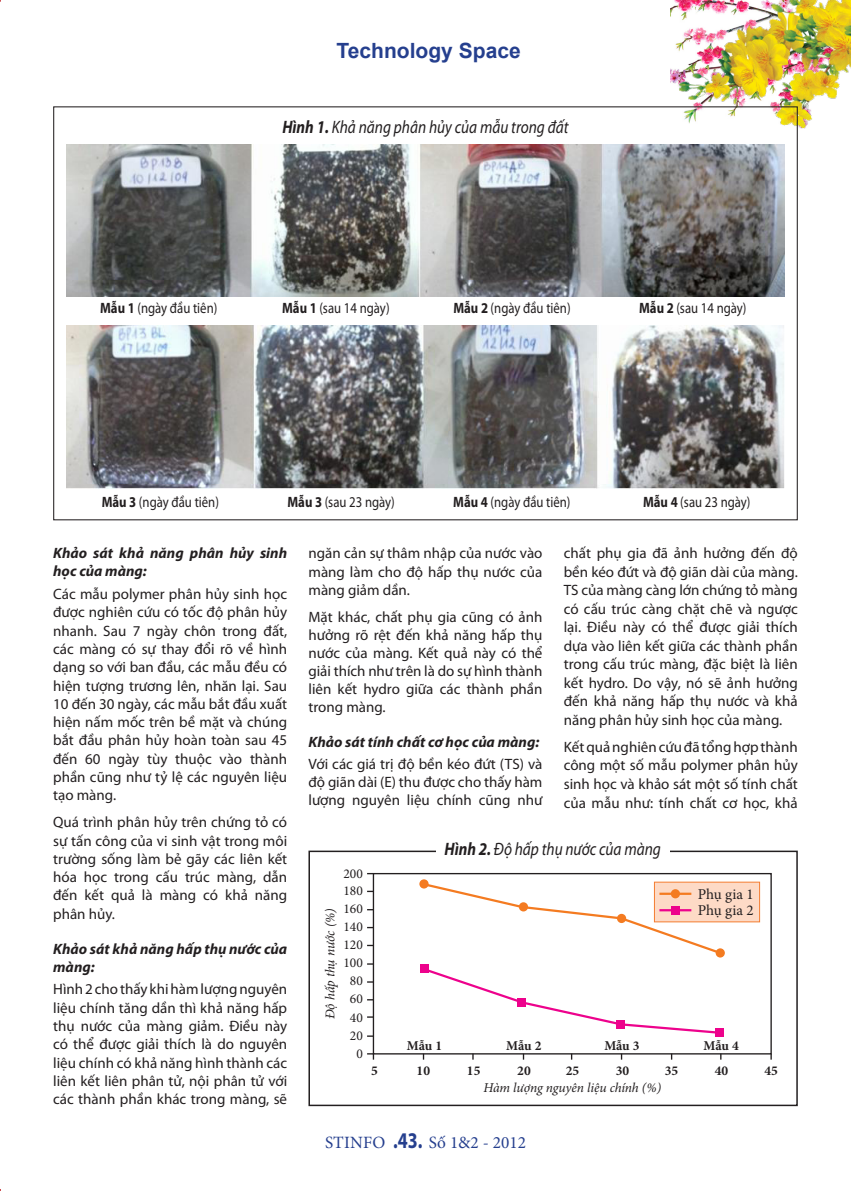
<style>
.page{position:relative;width:851px;height:1191px;background:#fff}
.page>*{position:absolute;margin:0;border:0;box-sizing:border-box;transform-origin:0 0}
.t1{font:700 21px "Arial";color:#253f8e}
.t2{font:italic 18px "Myriad Pro";color:#231f20;scale:.85 1}
.t3{font:17.25px "Minion Pro";letter-spacing:.01em;color:#253f8e}
.t4{font:15px/18.3px "Myriad Pro";color:#231f20;text-align:justify}
.t5{font:15px "Myriad Pro";color:#231f20;scale:.85 1}
.t6{font:italic 700 15px/18px "Myriad Pro";color:#231f20}
.t7{font:15px "Minion Pro";letter-spacing:-.005em;color:#231f20}
.t8{font:italic 13.5px "Minion Pro";letter-spacing:-.01em;color:#231f20}
.t9{font:700 13.5px "Minion Pro";letter-spacing:-.005em;color:#231f20}
.t10{font:13.5px "Minion Pro";color:#231f20}
.s1{font-weight:700}
.s2{font-family:"Myriad Pro";font-weight:700;font-size:22.5px}
</style>
<div class="page">
<img style="left:670px;top:0;width:136px;height:129px">
<img style="left:676px;top:0;width:174px;height:127px">
<img style="left:66px;top:144px;width:718px;height:152px">
<img style="left:66px;top:326px;width:718px;height:162px">
<div style="left:373px;top:873px;width:398px;height:181px;border:1px solid #231f20"></div>
<svg style="left:367px;top:890px;width:6px;height:2px"></svg>
<svg style="left:367px;top:944px;width:6px;height:2px"></svg>
<svg style="left:367px;top:1053px;width:7px;height:6px"></svg>
<svg style="left:620px;top:1053px;width:2px;height:6px"></svg>
<svg style="left:522px;top:1053px;width:2px;height:6px"></svg>
<svg style="left:670px;top:1053px;width:2px;height:6px"></svg>
<svg style="left:420px;top:966px;width:295px;height:68px"></svg>
<div style="left:616px;top:1020px;width:8px;height:8px;background:#ed028c"></div>
<div style="left:715px;top:1028px;width:8px;height:8px;background:#ed028c"></div>
<div style="left:517px;top:998px;width:9px;height:8px;background:#ed028c"></div>
<div style="left:420px;top:964px;width:8px;height:8px;background:#ed028c"></div>
<svg style="left:420px;top:882px;width:304px;height:74px"></svg>
<div style="left:715px;top:948px;width:9px;height:9px;background:#f47b21;border-radius:50%"></div>
<div style="left:617px;top:914px;width:9px;height:9px;background:#f47b21;border-radius:50%"></div>
<div style="left:518px;top:902px;width:10px;height:9px;background:#f47b21;border-radius:50%"></div>
<div style="left:419px;top:879px;width:9px;height:9px;background:#f47b21;border-radius:50%"></div>
<div style="left:654px;top:881px;width:106px;height:41px;background:#fddac6;border:1px solid #f47d31"></div>
<svg style="left:670px;top:889px;width:10px;height:9px"></svg>
<hr style="left:659px;top:892px;width:32px;height:3px;background:#f47b21">
<hr style="left:659px;top:909px;width:32px;height:2px;background:#ed028c">
<div style="left:671px;top:906px;width:8px;height:8px;background:#ed028c"></div>
<div style="left:308px;top:850px;width:489px;height:256px;border:2px solid #231f20"></div>
<div style="left:436px;top:834px;width:233px;height:33px;background:#fff"></div>
<h1 class="t1" style="left:336px;top:37px;width:186px">Technology Space</h1>
<p class="t2" style="left:282px;top:116px;width:338px"><span class="s1">Hình 1.</span> Khả năng phân hủy của mẫu trong đất</p>
<p class="t5" style="left:100px;top:298px;width:139px"><span class="s1">Mẫu 1</span> (ngày đầu tiên)</p>
<p class="t5" style="left:282px;top:298px;width:128px"><span class="s1">Mẫu 1</span> (sau 14 ngày)</p>
<p class="t5" style="left:453px;top:298px;width:139px"><span class="s1">Mẫu 2</span> (ngày đầu tiên)</p>
<p class="t5" style="left:639px;top:298px;width:128px"><span class="s1">Mẫu 2</span> (sau 14 ngày)</p>
<p class="t5" style="left:102px;top:492px;width:139px"><span class="s1">Mẫu 3</span> (ngày đầu tiên)</p>
<p class="t5" style="left:287px;top:492px;width:128px"><span class="s1">Mẫu 3</span> (sau 23 ngày)</p>
<p class="t5" style="left:453px;top:492px;width:139px"><span class="s1">Mẫu 4</span> (ngày đầu tiên)</p>
<p class="t5" style="left:643px;top:492px;width:128px"><span class="s1">Mẫu 4</span> (sau 23 ngày)</p>
<p class="t6" style="left:53px;top:544px;width:235px">Khảo sát khả năng phân hủy sinh học của màng:</p>
<p class="t4" style="left:53px;top:584px;width:235px">Các mẫu polymer phân hủy sinh học được nghiên cứu có tốc độ phân hủy nhanh. Sau 7 ngày chôn trong đất, các màng có sự thay đổi rõ về hình dạng so với ban đầu, các mẫu đều có hiện tượng trương lên, nhăn lại. Sau 10 đến 30 ngày, các mẫu bắt đầu xuất hiện nấm mốc trên bề mặt và chúng bắt đầu phân hủy hoàn toàn sau 45 đến 60 ngày tùy thuộc vào thành phần cũng như tỷ lệ các nguyên liệu tạo màng.</p>
<p class="t4" style="left:53px;top:812px;width:235px">Quá trình phân hủy trên chứng tỏ có sự tấn công của vi sinh vật trong môi trường sống làm bẻ gãy các liên kết hóa học trong cấu trúc màng, dẫn đến kết quả là màng có khả năng phân hủy.</p>
<p class="t6" style="left:53px;top:939px;width:235px">Khảo sát khả năng hấp thụ nước của màng:</p>
<p class="t4" style="left:53px;top:980px;width:235px">Hình 2 cho thấy khi hàm lượng nguyên liệu chính tăng dần thì khả năng hấp thụ nước của màng giảm. Điều này có thể được giải thích là do nguyên liệu chính có khả năng hình thành các liên kết liên phân tử, nội phân tử với các thành phần khác trong màng, sẽ</p>
<p class="t4" style="left:308px;top:544px;width:235px">ngăn cản sự thâm nhập của nước vào màng làm cho độ hấp thụ nước của màng giảm dần.</p>
<p class="t4" style="left:308px;top:607px;width:235px;text-align:left">Mặt khác, chất phụ gia cũng có ảnh hưởng rõ rệt đến khả năng hấp thụ nước của màng. Kết quả này có thể giải thích như trên là do sự hình thành liên kết hydro giữa các thành phần trong màng.</p>
<p class="t6" style="left:308px;top:732px;width:232px">Khảo sát tính chất cơ học của màng:</p>
<p class="t4" style="left:308px;top:754px;width:235px">Với các giá trị độ bền kéo đứt (TS) và độ giãn dài (E) thu được cho thấy hàm lượng nguyên liệu chính cũng như</p>
<p class="t4" style="left:563px;top:544px;width:235px">chất phụ gia đã ảnh hưởng đến độ bền kéo đứt và độ giãn dài của màng.<br>TS của màng càng lớn chứng tỏ màng có cấu trúc càng chặt chẽ và ngược lại. Điều này có thể được giải thích dựa vào liên kết giữa các thành phần trong cấu trúc màng, đặc biệt là liên kết hydro. Do vậy, nó sẽ ảnh hưởng đến khả năng hấp thụ nước và khả năng phân hủy sinh học của màng.</p>
<p class="t4" style="left:563px;top:737px;width:235px">Kết quả nghiên cứu đã tổng hợp thành công một số mẫu polymer phân hủy sinh học và khảo sát một số tính chất của mẫu như: tính chất cơ học, khả</p>
<p class="t10" style="left:343px;top:865px;width:21px">200</p>
<p class="t10" style="left:343px;top:881px;width:21px">180</p>
<p class="t10" style="left:343px;top:899px;width:21px">160</p>
<p class="t10" style="left:343px;top:917px;width:21px">140</p>
<p class="t10" style="left:343px;top:935px;width:21px">120</p>
<p class="t10" style="left:343px;top:953px;width:21px">100</p>
<p class="t10" style="left:350px;top:971px;width:14px">80</p>
<p class="t10" style="left:350px;top:990px;width:14px">60</p>
<p class="t10" style="left:350px;top:1008px;width:14px">40</p>
<p class="t10" style="left:350px;top:1026px;width:14px">20</p>
<p class="t10" style="left:356px;top:1044px;width:8px">0</p>
<p class="t8" style="left:321px;top:1019px;width:113px;rotate:-90deg">Độ hấp thụ nước (%)</p>
<p class="t2" style="left:444px;top:838px;width:256px"><span class="s1">Hình 2.</span> Độ hấp thụ nước của màng</p>
<p class="t7" style="left:697px;top:883px;width:57px">Phụ gia 1</p>
<p class="t7" style="left:697px;top:900px;width:57px">Phụ gia 2</p>
<p class="t9" style="left:407px;top:1035px;width:37px">Mẫu 1</p>
<p class="t9" style="left:506px;top:1035px;width:37px">Mẫu 2</p>
<p class="t9" style="left:604px;top:1035px;width:37px">Mẫu 3</p>
<p class="t9" style="left:703px;top:1035px;width:37px">Mẫu 4</p>
<p class="t9" style="left:371px;top:1061px;width:8px">5</p>
<p class="t9" style="left:416px;top:1061px;width:15px">10</p>
<p class="t9" style="left:467px;top:1061px;width:15px">15</p>
<p class="t9" style="left:517px;top:1061px;width:15px">20</p>
<p class="t9" style="left:565px;top:1061px;width:15px">25</p>
<p class="t9" style="left:615px;top:1061px;width:15px">30</p>
<p class="t9" style="left:664px;top:1061px;width:15px">35</p>
<p class="t9" style="left:714px;top:1061px;width:15px">40</p>
<p class="t9" style="left:764px;top:1061px;width:15px">45</p>
<p class="t8" style="left:483px;top:1078px;width:179px">Hàm lượng nguyên liệu chính (%)</p>
<p class="t3" style="left:325px;top:1131px;width:202px">STinfo <span class="s2">.43.</span> Số 1&amp;2 - 2012</p>
</div>
